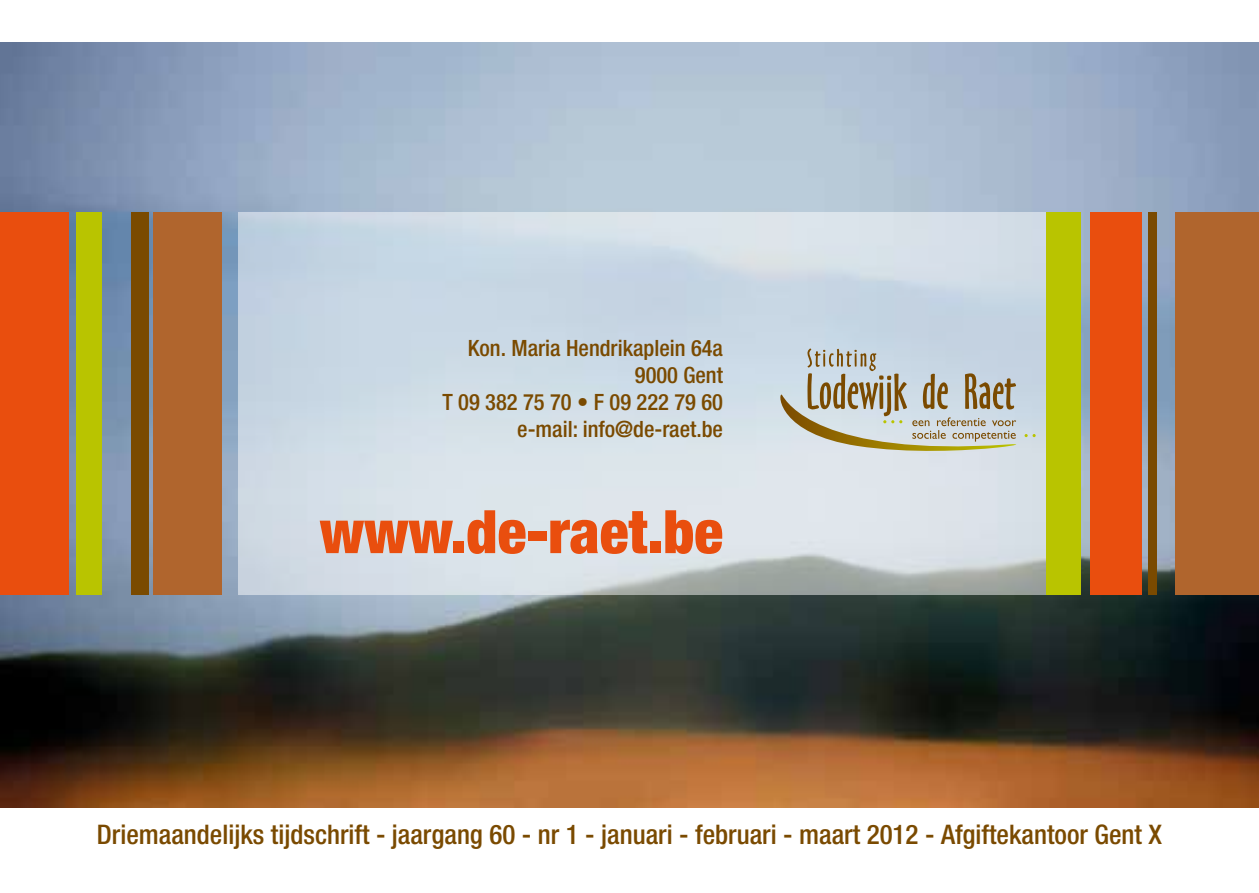
<style>
.page{position:relative;width:1259px;height:893px;background:#fff}
.page>*{position:absolute;margin:0;border:0;box-sizing:border-box;transform-origin:0 0}
.t1{font:900 condensed 60px "Helvetica Neue LT Pro";color:#e94e0e}
.t2{font:500 condensed 27px "Helvetica Neue LT Pro";color:#7a4a00}
.t3{font:500 condensed 22.5px/27px "Helvetica Neue LT Pro";color:#7a4a00;text-align:right}
</style>
<div class="page">
<img style="left:0;top:43px;width:1259px;height:765px">
<svg style="left:238px;top:213px;width:808px;height:382px;background:#cfdae3"></svg>
<div style="left:0;top:213px;width:68px;height:382px;background:#e94e0e"></div>
<div style="left:77px;top:213px;width:25px;height:382px;background:#b9c400"></div>
<div style="left:132px;top:213px;width:17px;height:382px;background:#7a4a00"></div>
<div style="left:153px;top:213px;width:68px;height:382px;background:#b0652d"></div>
<div style="left:1046px;top:213px;width:34px;height:382px;background:#b9c400"></div>
<div style="left:1090px;top:213px;width:51px;height:382px;background:#e94e0e"></div>
<div style="left:1148px;top:213px;width:9px;height:382px;background:#7a4a00"></div>
<div style="left:1175px;top:213px;width:84px;height:382px;background:#b0652d"></div>
<svg style="left:778px;top:349px;width:257px;height:108px;background:#c1c3bb"></svg>
<p class="t3" style="left:442px;top:334px;width:282px">Kon. Maria Hendrikaplein 64a<br>9000 Gent<br>T 09 382 75 70 • F 09 222 79 60 e-mail: info@de-raet.be</p>
<h1 class="t1" style="left:320px;top:495px;width:405px">www.de-raet.be</h1>
<p class="t2" style="left:97px;top:818px;width:1066px">Driemaandelijks tijdschrift - jaargang 60 - nr 1 - januari - februari - maart 2012 - Afgiftekantoor Gent X</p>
</div>
